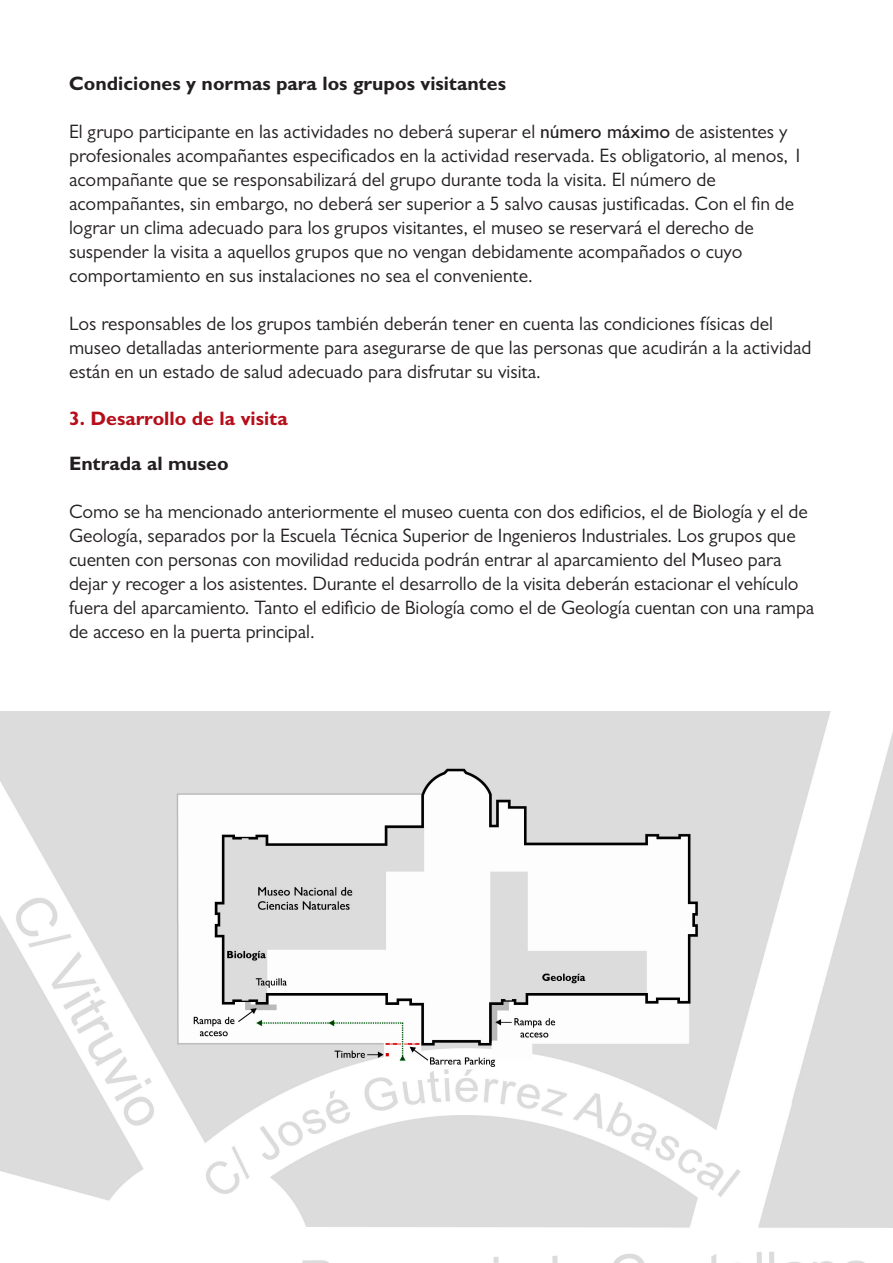
<style>
.page{position:relative;width:893px;height:1263px;background:#fff}
.page>*{position:absolute;margin:0;border:0;box-sizing:border-box;transform-origin:0 0}
.t1{font:19.5px/24px "Gill Sans MT Pro";color:#231f20}
.t2{font:700 19.5px "Gill Sans MT Pro";color:#231f20}
.t3{font:700 19.5px "Gill Sans MT Pro";color:#b50e1a}
.s1{font-weight:500}
</style>
<div class="page">
<img style="left:0;top:711px;width:893px;height:552px">
<p class="t2" style="left:69px;top:71px;width:439px">Condiciones y normas para los grupos visitantes</p>
<p class="t1" style="left:69px;top:119px;width:735px">El grupo participante en las actividades no deberá superar el <span class="s1">número máximo</span> de asistentes y profesionales acompañantes especificados en la actividad reservada. Es obligatorio, al menos, 1 acompañante que se responsabilizará del grupo durante toda la visita. El número de acompañantes, sin embargo, no deberá ser superior a 5 salvo causas justificadas. Con el fin de lograr un clima adecuado para los grupos visitantes, el museo se reservará el derecho de suspender la visita a aquellos grupos que no vengan debidamente acompañados o cuyo comportamiento en sus instalaciones no sea el conveniente.</p>
<p class="t1" style="left:69px;top:311px;width:744px">Los responsables de los grupos también deberán tener en cuenta las condiciones físicas del museo detalladas anteriormente para asegurarse de que las personas que acudirán a la actividad están en un estado de salud adecuado para disfrutar su visita.</p>
<p class="t3" style="left:69px;top:406px;width:220px">3. Desarrollo de la visita</p>
<p class="t2" style="left:69px;top:451px;width:161px">Entrada al museo</p>
<p class="t1" style="left:69px;top:499px;width:747px">Como se ha mencionado anteriormente el museo cuenta con dos edificios, el de Biología y el de Geología, separados por la Escuela Técnica Superior de Ingenieros Industriales. Los grupos que cuenten con personas con movilidad reducida podrán entrar al aparcamiento del Museo para dejar y recoger a los asistentes. Durante el desarrollo de la visita deberán estacionar el vehículo fuera del aparcamiento. Tanto el edificio de Biología como el de Geología cuentan con una rampa de acceso en la puerta principal.</p>
</div>
